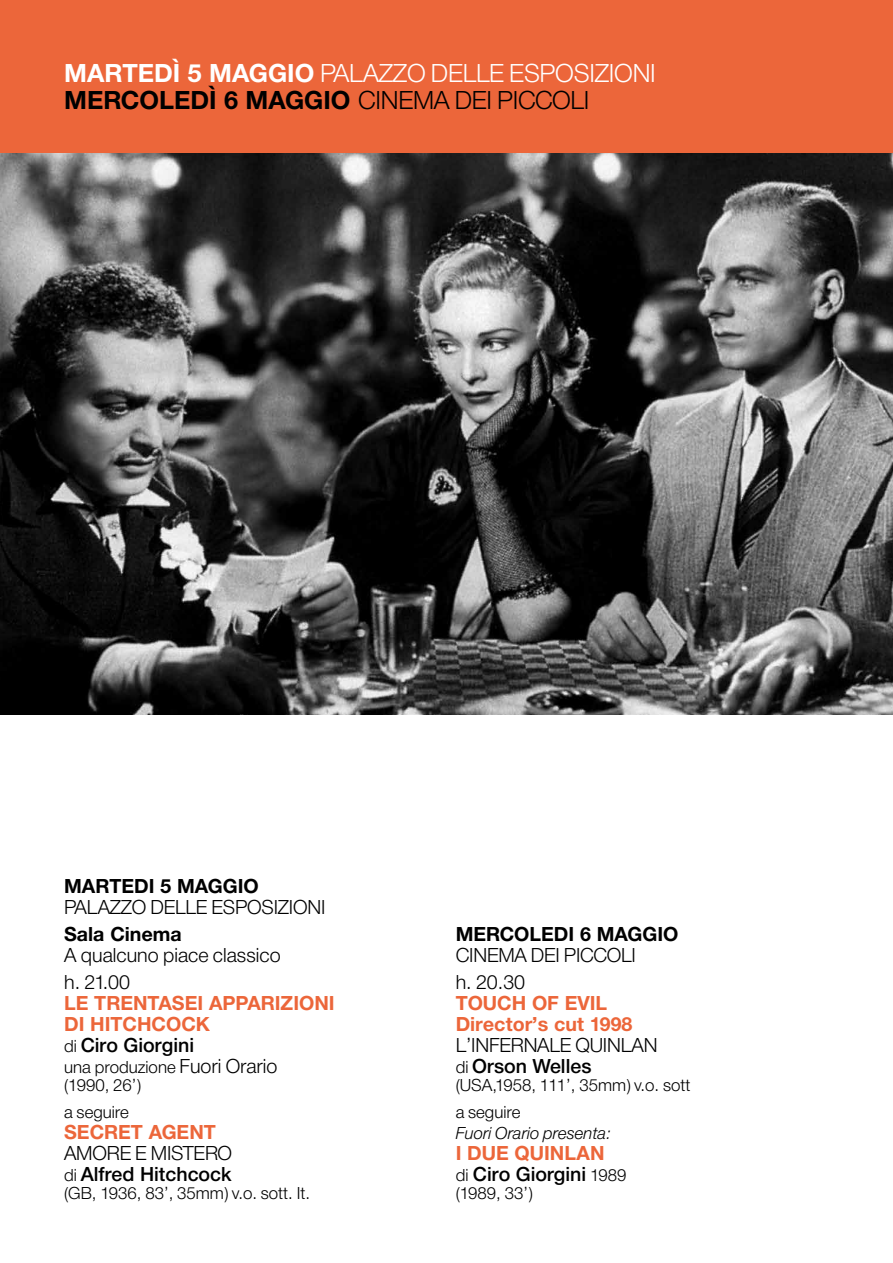
<style>
.page{position:relative;width:893px;height:1263px;background:#fff}
.page>*{position:absolute;margin:0;border:0;box-sizing:border-box;transform-origin:0 0}
.t1{font:27px "NH45";letter-spacing:-.01em;color:#fff}
.t2{font:27px "NH75";color:#000}
.t3{font:21px/27px "NH45";letter-spacing:-.01em;color:#000}
.t4{font:21px/21px "NH75";color:#ec663a}
.t5{font:21px "NH65";color:#000}
.t6{font:21px "NH75";color:#000}
.t7{font:18px/18px "NH45";color:#000}
.t8{font:18px "NH46";color:#000}
.s1{font-family:"NH75"}
.s2{font-family:"NH45"}
.s3{font-family:"NH45";font-size:18px}
.s4{font-size:21px}
</style>
<div class="page">
<div style="left:0;top:0;width:893px;height:202px;background:#ec663a"></div>
<img style="left:0;top:153px;width:893px;height:561px">
<h1 class="t1" style="left:64px;top:55px;width:593px"><span class="s1">MARTEDÌ 5 MAGGIO</span> PALAZZO DELLE ESPOSIZIONI</h1>
<h1 class="t2" style="left:64px;top:82px;width:527px">MERCOLEDÌ 6 MAGGIO <span class="s2">CINEMA DEI PICCOLI</span></h1>
<p class="t6" style="left:64px;top:872px;width:196px">MARTEDI 5 MAGGIO</p>
<p class="t3" style="left:64px;top:895px;width:263px">PALAZZO DELLE ESPOSIZIONI</p>
<p class="t6" style="left:64px;top:920px;width:119px">Sala Cinema</p>
<p class="t3" style="left:64px;top:943px;width:218px">A qualcuno piace classico h. 21.00</p>
<p class="t4" style="left:64px;top:994px;width:272px">LE TRENTASEI APPARIZIONI<br>DI HITCHCOCK</p>
<p class="t5" style="left:64px;top:1031px;width:131px"><span class="s3">di</span> Ciro Giorgini</p>
<p class="t7" style="left:64px;top:1060px;width:215px">una produzione <span class="s4">Fuori Orario </span>(1990, 26’)</p>
<p class="t7" style="left:64px;top:1105px;width:66px">a seguire</p>
<p class="t4" style="left:64px;top:1123px;width:153px">SECRET AGENT</p>
<p class="t3" style="left:64px;top:1141px;width:169px">AMORE E MISTERO</p>
<p class="t5" style="left:64px;top:1160px;width:169px"><span class="s3">di</span> Alfred Hitchcock</p>
<p class="t7" style="left:64px;top:1186px;width:247px">(GB, 1936, 83’, 35mm) v.o. sott. It.</p>
<p class="t6" style="left:456px;top:920px;width:224px">MERCOLEDI 6 MAGGIO</p>
<p class="t3" style="left:456px;top:943px;width:182px">CINEMA DEI PICCOLI h. 20.30</p>
<p class="t4" style="left:456px;top:994px;width:178px">TOUCH OF EVIL<br>Director’s cut 1998</p>
<p class="t3" style="left:456px;top:1033px;width:203px">L’INFERNALE QUINLAN</p>
<p class="t5" style="left:456px;top:1052px;width:137px"><span class="s3">di</span> Orson Welles</p>
<p class="t7" style="left:456px;top:1073px;width:236px;line-height:27px">(USA,1958, 111’, 35mm) v.o. sott a seguire</p>
<p class="t8" style="left:456px;top:1121px;width:157px">Fuori Orario presenta:</p>
<p class="t4" style="left:456px;top:1144px;width:150px">I DUE QUINLAN</p>
<p class="t5" style="left:456px;top:1160px;width:172px"><span class="s3">di</span> Ciro Giorgini <span class="s3">1989</span></p>
<p class="t7" style="left:456px;top:1186px;width:78px">(1989, 33’)</p>
</div>
